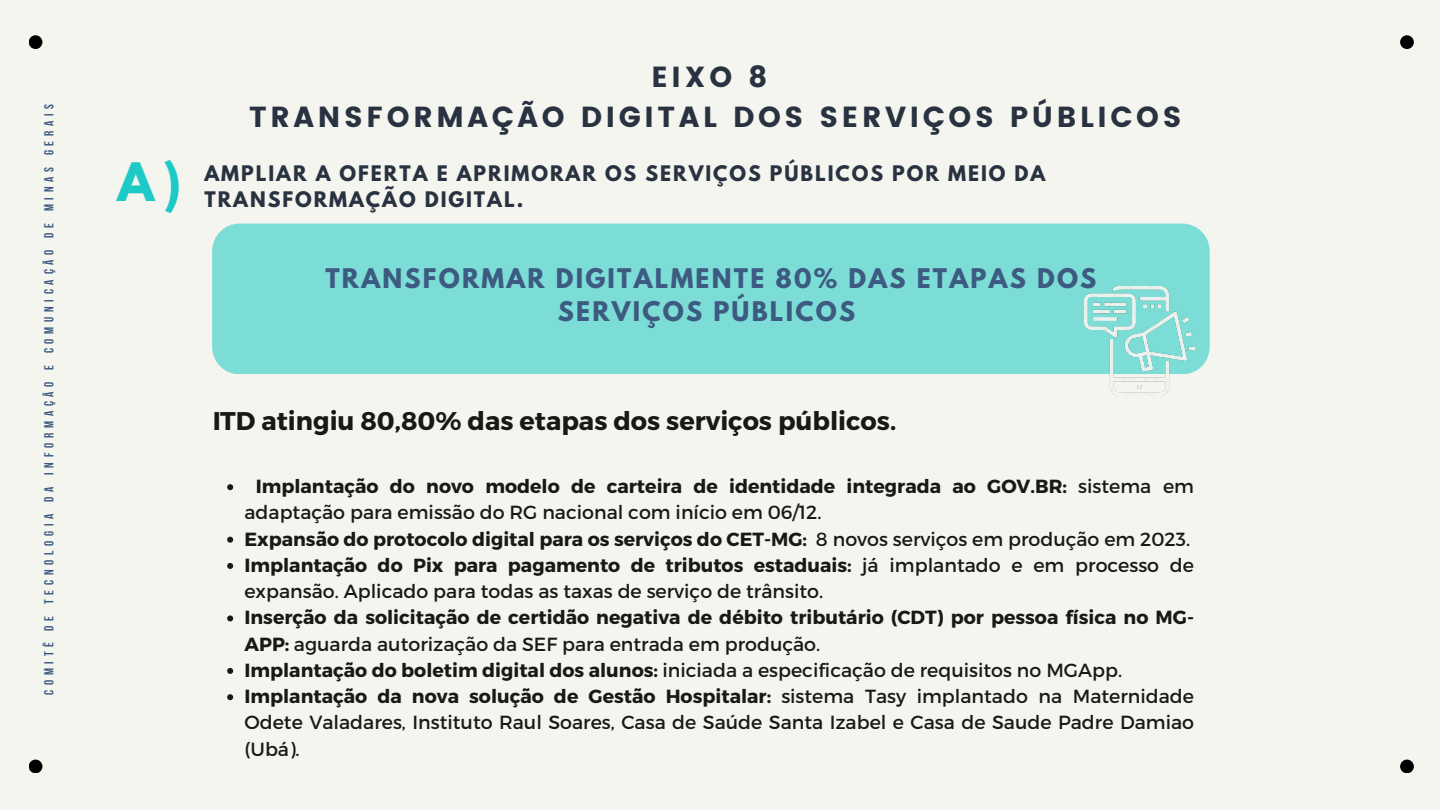
<style>
.page{position:relative;width:1440px;height:810px;background:#f5f5ef}
.page>*{position:absolute;margin:0;border:0;box-sizing:border-box;transform-origin:0 0}
.t1{font:700 47px "League Spartan";color:#1dcac5}
.t2{font:29px "Poppins";letter-spacing:.125em;color:#293241}
.t3{font:700 25.6px "Montserrat";color:#000}
.t4{font:700 24px/33px "League Spartan";letter-spacing:.095em;color:#3d5b81;text-align:center}
.t5{font:19px/26.2px "Montserrat";color:#000}
.t6{font:700 19px "League Spartan";letter-spacing:.1em;color:#293241}
.t7{font:700 13px "Bebas Neue";letter-spacing:.37em;color:#3d5b81}
.s1{font-weight:700}
</style>
<div class="page">
<div style="left:1400px;top:760px;width:14px;height:13px;background:#000;border-radius:50%"></div>
<div style="left:1400px;top:35px;width:14px;height:14px;background:#000;border-radius:50%"></div>
<div style="left:29px;top:760px;width:13px;height:13px;background:#000;border-radius:50%"></div>
<div style="left:29px;top:35px;width:13px;height:14px;background:#000;border-radius:50%"></div>
<div style="left:212px;top:224px;width:998px;height:150px;background:#7cddd7"></div>
<img style="left:1085px;top:286px;width:109px;height:110px">
<svg style="left:227px;top:484px;width:6px;height:6px"></svg>
<svg style="left:227px;top:537px;width:6px;height:6px"></svg>
<svg style="left:227px;top:563px;width:6px;height:6px"></svg>
<svg style="left:227px;top:615px;width:6px;height:6px"></svg>
<svg style="left:227px;top:668px;width:6px;height:6px"></svg>
<svg style="left:227px;top:694px;width:6px;height:6px"></svg>
<p class="t7" style="left:44px;top:695px;width:593px;rotate:-90deg">COMITÊ DE TECNOLOGIA DA INFORMAÇÃO E COMUNICAÇÃO DE MINAS GERAIS</p>
<p class="t1" style="left:118px;top:159px;width:65px">A)</p>
<p class="t2" style="left:651px;top:60px;width:117px">EIXO 8</p>
<p class="t2" style="left:249px;top:100px;width:934px">TRANSFORMAÇÃO DIGITAL DOS SERVIÇOS PÚBLICOS</p>
<p class="t6" style="left:204px;top:163px;width:842px">AMPLIAR A OFERTA E APRIMORAR OS SERVIÇOS PÚBLICOS POR MEIO DA</p>
<p class="t6" style="left:204px;top:190px;width:320px">TRANSFORMAÇÃO DIGITAL.</p>
<p class="t4" style="left:325px;top:265px;width:773px">TRANSFORMAR DIGITALMENTE 80% DAS ETAPAS DOS<br>SERVIÇOS PÚBLICOS</p>
<h3 class="t3" style="left:212px;top:404px;width:686px">ITD atingiu 80,80% das etapas dos serviços públicos.</h3>
<p class="t5" style="left:244px;top:472px;width:951px;text-indent:11px"><span class="s1">Implantação do novo modelo de carteira de identidade integrada ao GOV.BR:</span> sistema em adaptação para emissão do RG nacional com início em 06/12.<br><span class="s1">Expansão do protocolo digital para os serviços do CET-MG:</span> 8 novos serviços em produção em 2023.<br><span class="s1">Implantação do Pix para pagamento de tributos estaduais:</span> já implantado e em processo de expansão. Aplicado para todas as taxas de serviço de trânsito.</p>
<p class="t5" style="left:244px;top:604px;width:951px"><span class="s1">Inserção da solicitação de certidão negativa de débito tributário (CDT) por pessoa física no MG-APP:</span> aguarda autorização da SEF para entrada em produção.<br><span class="s1">Implantação do boletim digital dos alunos:</span> iniciada a especificação de requisitos no MGApp.<br><span class="s1">Implantação da nova solução de Gestão Hospitalar:</span> sistema Tasy implantado na Maternidade Odete Valadares, Instituto Raul Soares, Casa de Saúde Santa Izabel e Casa de Saude Padre Damiao (Ubá).</p>
</div>
